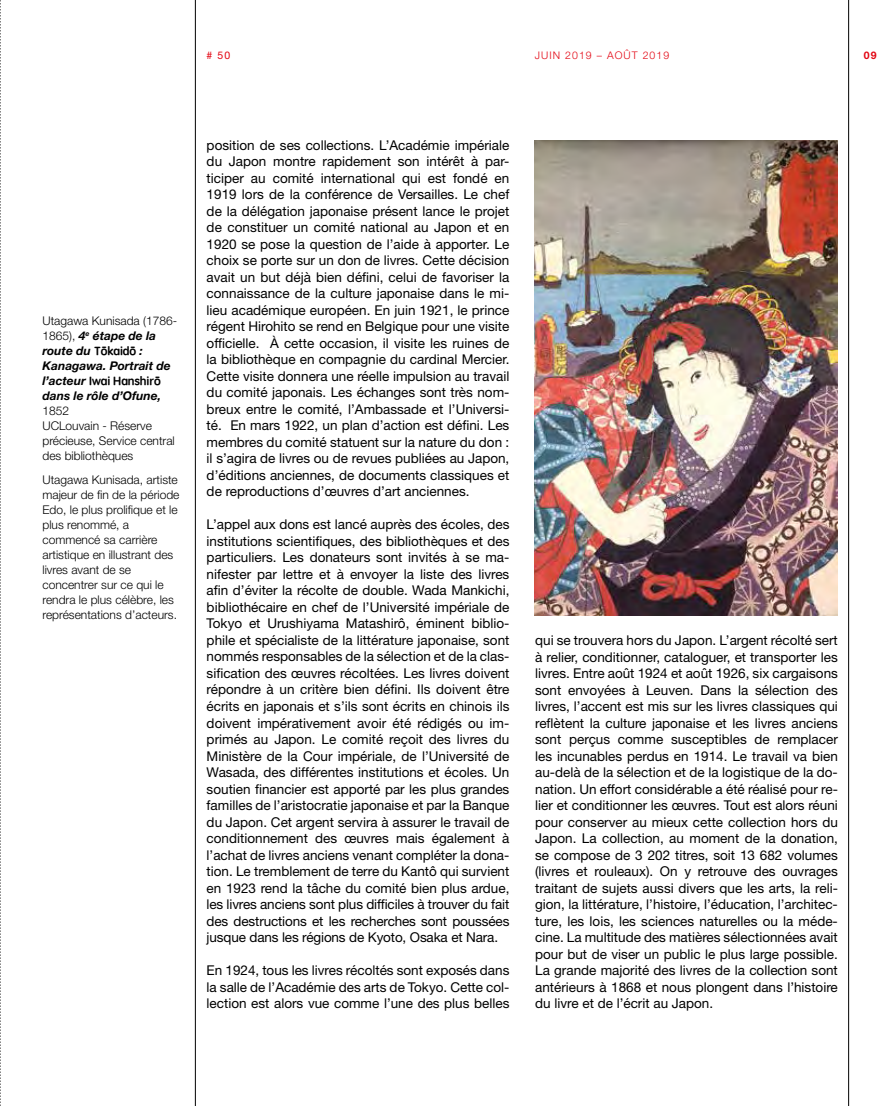
<style>
.page{position:relative;width:893px;height:1106px;background:#fff}
.page>*{position:absolute;margin:0;border:0;box-sizing:border-box;transform-origin:0 0}
.t1{font:13.5px/16.5px "Helvetica Neue LT Std";color:#000;text-align:justify}
.t2{font:300 12px/15px "Helvetica Neue LT Std";color:#000}
.t3{font:italic 700 12px/15px "Helvetica Neue LT Std";color:#000}
.t4{font:12px "ST Yuanti SC Bold";color:#000}
.t5{font:300 10.5px "Helvetica Neue LT Std";letter-spacing:.1em;color:#e30613}
.t6{font:10.5px "Helvetica Neue LT Std";color:#e30613}
.t7{font:700 10.5px "Helvetica Neue LT Std";color:#e30613}
.s1{font-weight:300;font-style:normal}
.s2{font-family:"ST Yuanti SC Bold";font-weight:400;font-style:normal}
.s3{font-family:"Helvetica Neue LT Std";font-weight:700;font-style:italic}
</style>
<div class="page">
<hr style="left:848px;top:0;width:1px;height:1106px;background:#000">
<hr style="left:195px;top:0;width:1px;height:1106px;background:#000">
<svg style="left:0;top:0;width:1px;height:1106px"></svg>
<img style="left:535px;top:140px;width:303px;height:475px">
<p class="t6" style="left:207px;top:49px;width:25px"># 50</p>
<p class="t5" style="left:535px;top:49px;width:136px">JUIN 2019 – AOÛT 2019</p>
<p class="t7" style="left:864px;top:49px;width:14px">09</p>
<p class="t3" style="left:43px;top:313px;width:136px"><span class="s1">Utagawa Kunisada (1786-<br>1865),</span> 4<sup>e</sup> étape de la route du <span class="s2">Tōkaidō</span> :<br>Kanagawa. Portrait de</p>
<p class="t4" style="left:43px;top:372px;width:120px"><span class="s3">l’acteur</span> Iwai Hanshirō</p>
<p class="t3" style="left:43px;top:388px;width:120px">dans le rôle d’Ofune,</p>
<p class="t2" style="left:43px;top:403px;width:134px">1852<br>UCLouvain - Réserve précieuse, Service central des bibliothèques</p>
<p class="t2" style="left:43px;top:472px;width:138px">Utagawa Kunisada, artiste majeur de fin de la période<br>Edo, le plus prolifique et le plus renommé, a commencé sa carrière artistique en illustrant des livres avant de se concentrer sur ce qui le rendra le plus célèbre, les représentations d’acteurs.</p>
<p class="t1" style="left:207px;top:137px;width:304px">position de ses collections. L’Académie impériale du Japon montre rapidement son intérêt à par&shy;ticiper au comité international qui est fondé en 1919 lors de la conférence de Versailles. Le chef de la délégation japonaise présent lance le projet de constituer un comité national au Japon et en 1920 se pose la question de l’aide à apporter. Le choix se porte sur un don de livres. Cette décision avait un but déjà bien défini, celui de favoriser la connaissance de la culture japonaise dans le mi&shy;lieu académique européen. En juin 1921, le prince régent Hirohito se rend en Belgique pour une visite officielle. À cette occasion, il visite les ruines de la bibliothèque en compagnie du cardinal Mercier.<br>Cette visite donnera une réelle impulsion au travail du comité japonais. Les échanges sont très nom&shy;breux entre le comité, l’Ambassade et l’Universi&shy;té. En mars 1922, un plan d’action est défini. Les membres du comité statuent sur la nature du don : il s’agira de livres ou de revues publiées au Japon, d’éditions anciennes, de documents classiques et de reproductions d’œuvres d’art anciennes.</p>
<p class="t1" style="left:207px;top:516px;width:304px">L’appel aux dons est lancé auprès des écoles, des institutions scientifiques, des bibliothèques et des particuliers. Les donateurs sont invités à se ma&shy;nifester par lettre et à envoyer la liste des livres afin d’éviter la récolte de double. Wada Mankichi, bibliothécaire en chef de l’Université impériale de Tokyo et Urushiyama Matashirô, éminent biblio&shy;phile et spécialiste de la littérature japonaise, sont nommés responsables de la sélection et de la clas&shy;sification des œuvres récoltées. Les livres doivent répondre à un critère bien défini. Ils doivent être écrits en japonais et s’ils sont écrits en chinois ils doivent impérativement avoir été rédigés ou im&shy;primés au Japon. Le comité reçoit des livres du Ministère de la Cour impériale, de l’Université de Wasada, des différentes institutions et écoles. Un soutien financier est apporté par les plus grandes familles de l’aristocratie japonaise et par la Banque du Japon. Cet argent servira à assurer le travail de conditionnement des œuvres mais également à l’achat de livres anciens venant compléter la dona&shy;tion. Le tremblement de terre du Kantô qui survient en 1923 rend la tâche du comité bien plus ardue, les livres anciens sont plus difficiles à trouver du fait des destructions et les recherches sont poussées jusque dans les régions de Kyoto, Osaka et Nara.</p>
<p class="t1" style="left:207px;top:961px;width:304px">En 1924, tous les livres récoltés sont exposés dans la salle de l’Académie des arts de Tokyo. Cette col&shy;lection est alors vue comme l’une des plus belles</p>
<p class="t1" style="left:535px;top:632px;width:304px">qui se trouvera hors du Japon. L’argent récolté sert à relier, conditionner, cataloguer, et transporter les livres. Entre août 1924 et août 1926, six cargaisons sont envoyées à Leuven. Dans la sélection des livres, l’accent est mis sur les livres classiques qui reflètent la culture japonaise et les livres anciens sont perçus comme susceptibles de remplacer les incunables perdus en 1914. Le travail va bien au-delà de la sélection et de la logistique de la do&shy;nation. Un effort considérable a été réalisé pour re&shy;lier et conditionner les œuvres. Tout est alors réuni pour conserver au mieux cette collection hors du Japon. La collection, au moment de la donation, se compose de 3 202 titres, soit 13 682 volumes (livres et rouleaux). On y retrouve des ouvrages traitant de sujets aussi divers que les arts, la reli&shy;gion, la littérature, l’histoire, l’éducation, l’architec&shy;ture, les lois, les sciences naturelles ou la méde&shy;cine. La multitude des matières sélectionnées avait pour but de viser un public le plus large possible.<br>La grande majorité des livres de la collection sont antérieurs à 1868 et nous plongent dans l’histoire du livre et de l’écrit au Japon.</p>
</div>
